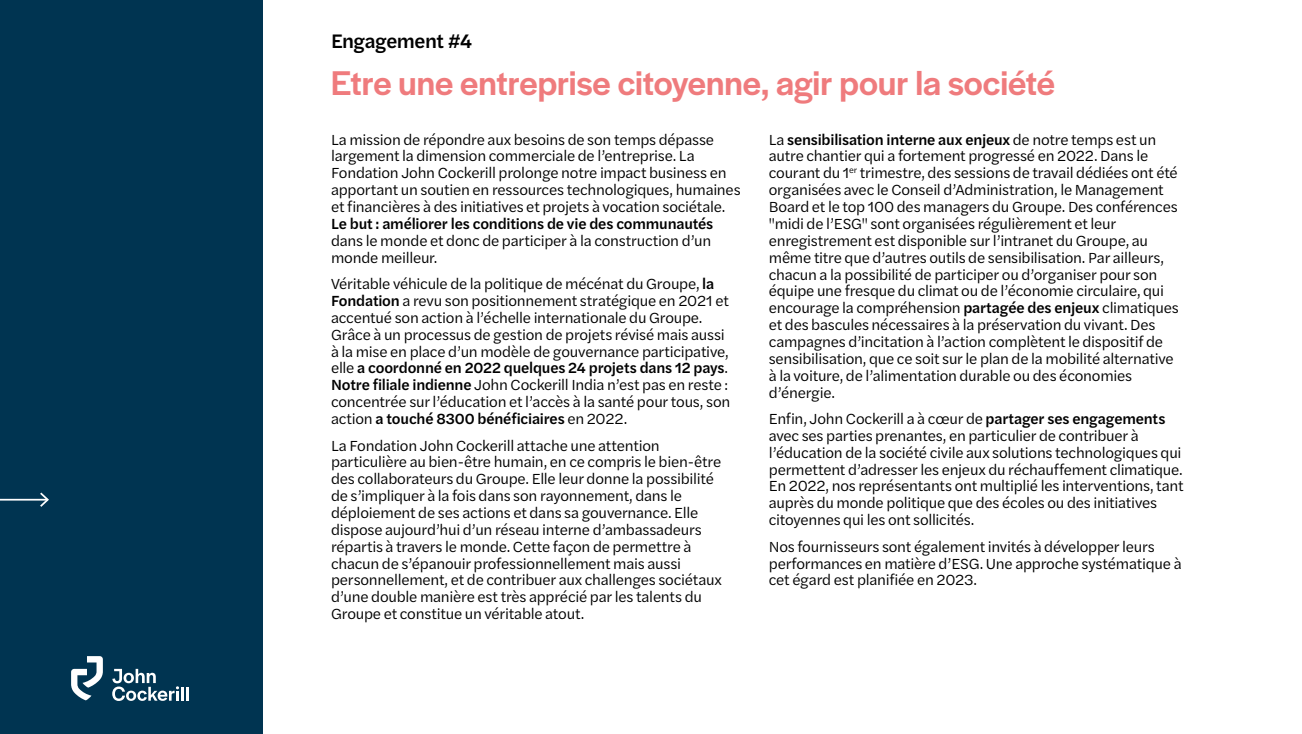
<style>
.page{position:relative;width:1302px;height:734px;background:#fff}
.page>*{position:absolute;margin:0;border:0;box-sizing:border-box;transform-origin:0 0}
.t1{font:500 35.7px "Halyard Display";color:#ef7b7d}
.t2{font:500 20.47px "Halyard Text";letter-spacing:-.02em;color:#000}
.t3{font:15.4px/16.8px "Halyard Text";letter-spacing:-.015em;color:#000}
.s1{font-weight:500}
</style>
<div class="page">
<div style="left:0;top:0;width:262px;height:733px;background:#003451"></div>
<hr style="left:0;top:498px;width:48px;height:2px;background:#fff">
<svg style="left:38px;top:492px;width:11px;height:15px"></svg>
<svg style="left:71px;top:656px;width:32px;height:44px"></svg>
<hr style="left:181px;top:686px;width:3px;height:14px;background:#fff">
<svg style="left:186px;top:687px;width:2px;height:13px"></svg>
<svg style="left:112px;top:668px;width:67px;height:32px"></svg>
<p class="t2" style="left:331px;top:26px;width:143px">Engagement #4</p>
<p class="t1" style="left:331px;top:58px;width:726px">Etre une entreprise citoyenne, agir pour la société</p>
<p class="t3" style="left:331px;top:130px;width:411px">La mission de répondre aux besoins de son temps dépasse largement la dimension commerciale de l’entreprise. La Fondation John Cockerill prolonge notre impact business en apportant un soutien en ressources technologiques, humaines et financières à des initiatives et projets à vocation sociétale.<br><span class="s1">Le but : améliorer les conditions de vie des communautés </span>dans le monde et donc de participer à la construction d’un monde meilleur.</p>
<p class="t3" style="left:331px;top:274px;width:401px">Véritable véhicule de la politique de mécénat du Groupe, <span class="s1">la Fondation</span> a revu son positionnement stratégique en 2021 et accentué son action à l’échelle internationale du Groupe.<br>Grâce à un processus de gestion de projets révisé mais aussi à la mise en place d’un modèle de gouvernance participative, elle <span class="s1">a coordonné en 2022 quelques 24 projets dans 12 pays</span>.<br><span class="s1">Notre filiale indienne</span> John Cockerill India n’est pas en reste : concentrée sur l’éducation et l’accès à la santé pour tous, son action <span class="s1">a touché 8300 bénéficiaires</span> en 2022.</p>
<p class="t3" style="left:331px;top:436px;width:392px">La Fondation John Cockerill attache une attention particulière au bien-être humain, en ce compris le bien-être des collaborateurs du Groupe. Elle leur donne la possibilité de s’impliquer à la fois dans son rayonnement, dans le déploiement de ses actions et dans sa gouvernance. Elle dispose aujourd’hui d’un réseau interne d’ambassadeurs répartis à travers le monde. Cette façon de permettre à chacun de s’épanouir professionnellement mais aussi personnellement, et de contribuer aux challenges sociétaux d’une double manière est très apprécié par les talents du Groupe et constitue un véritable atout.</p>
<p class="t3" style="left:769px;top:130px;width:412px">La <span class="s1">sensibilisation interne aux enjeux</span> de notre temps est un autre chantier qui a fortement progressé en 2022. Dans le courant du 1<sup>er</sup> trimestre, des sessions de travail dédiées ont été organisées avec le Conseil d’Administration, le Management Board et le top 100 des managers du Groupe. Des conférences "midi de l’ESG" sont organisées régulièrement et leur enregistrement est disponible sur l’intranet du Groupe, au même titre que d’autres outils de sensibilisation. Par ailleurs, chacun a la possibilité de participer ou d’organiser pour son équipe une fresque du climat ou de l’économie circulaire, qui encourage la compréhension <span class="s1">partagée des enjeux</span> climatiques et des bascules nécessaires à la préservation du vivant. Des campagnes d’incitation à l’action complètent le dispositif de sensibilisation, que ce soit sur le plan de la mobilité alternative à la voiture, de l’alimentation durable ou des économies d’énergie.</p>
<p class="t3" style="left:769px;top:409px;width:416px">Enfin, John Cockerill a à cœur de <span class="s1">partager ses engagements </span>avec ses parties prenantes, en particulier de contribuer à l’éducation de la société civile aux solutions technologiques qui permettent d’adresser les enjeux du réchauffement climatique.<br>En 2022, nos représentants ont multiplié les interventions, tant auprès du monde politique que des écoles ou des initiatives citoyennes qui les ont sollicités.</p>
<p class="t3" style="left:769px;top:537px;width:414px">Nos fournisseurs sont également invités à développer leurs performances en matière d’ESG. Une approche systématique à cet égard est planifiée en 2023.</p>
</div>
